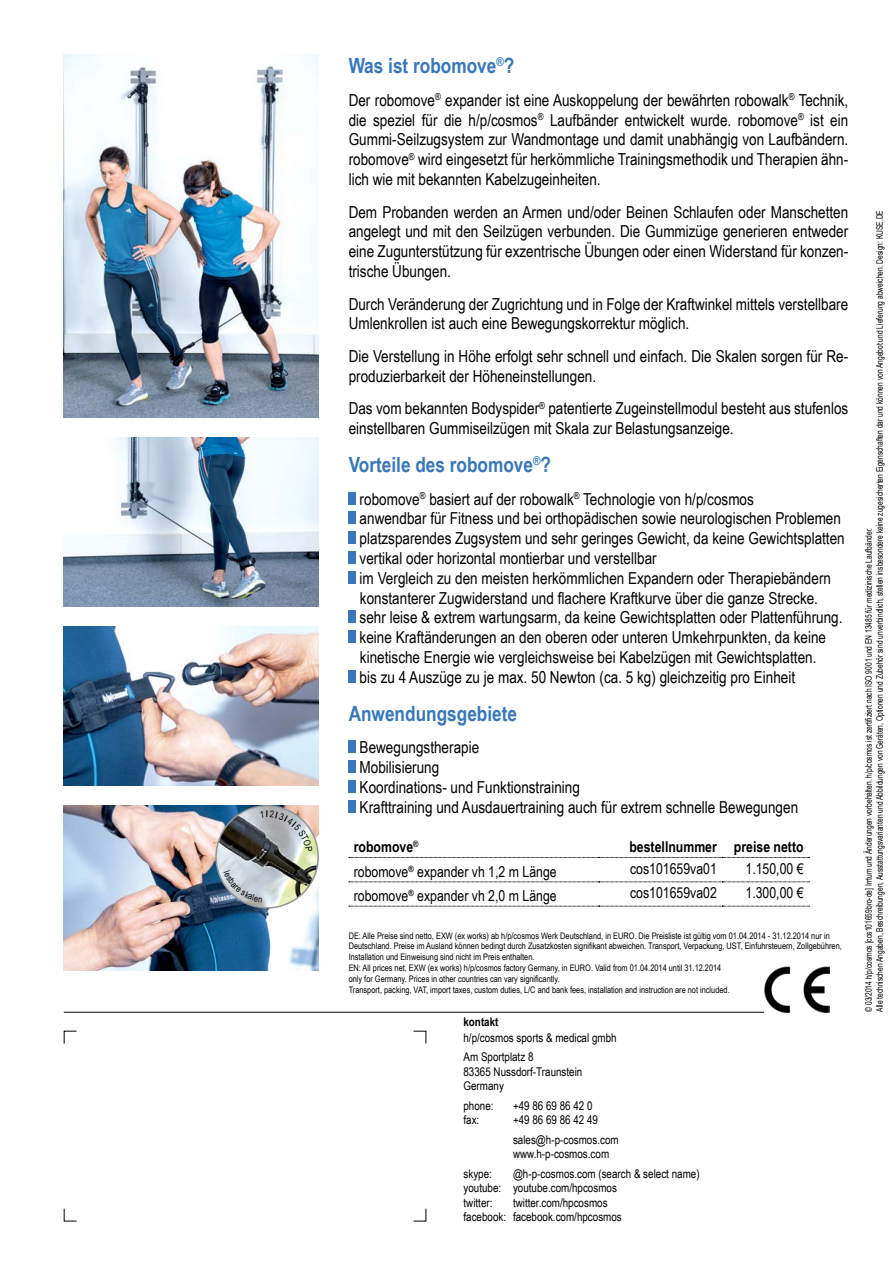
<style>
.page{position:relative;width:893px;height:1263px;background:#fff}
.page>*{position:absolute;margin:0;border:0;box-sizing:border-box;transform-origin:0 0}
.t1{font:700 21px "Arial Narrow";color:#3777bc}
.t2{font:16.5px/19.8px "Arial Narrow";color:#000}
.t3{font:15px "Arial Narrow";color:#000}
.t4{font:700 15px "Arial Narrow";color:#000}
.t5{font:12px/14.4px "Arial Narrow";color:#000}
.t6{font:700 12px "Arial Narrow";color:#000}
.t7{font:9px/10.8px "Arial Narrow";color:#000}
.t8{font:9px/10.8px "Arial Narrow";color:#000;scale:.9 1}
</style>
<div class="page">
<img style="left:64px;top:54px;width:255px;height:364px">
<div style="left:349px;top:492px;width:7px;height:13px;background:#3777bc"></div>
<div style="left:349px;top:511px;width:7px;height:13px;background:#3777bc"></div>
<div style="left:349px;top:531px;width:7px;height:13px;background:#3777bc"></div>
<div style="left:349px;top:551px;width:7px;height:13px;background:#3777bc"></div>
<div style="left:349px;top:571px;width:7px;height:13px;background:#3777bc"></div>
<div style="left:349px;top:610px;width:7px;height:13px;background:#3777bc"></div>
<div style="left:349px;top:630px;width:7px;height:13px;background:#3777bc"></div>
<div style="left:349px;top:670px;width:7px;height:13px;background:#3777bc"></div>
<div style="left:349px;top:740px;width:7px;height:13px;background:#3777bc"></div>
<div style="left:349px;top:760px;width:7px;height:13px;background:#3777bc"></div>
<div style="left:349px;top:780px;width:7px;height:13px;background:#3777bc"></div>
<div style="left:349px;top:800px;width:7px;height:13px;background:#3777bc"></div>
<svg style="left:63px;top:1030px;width:14px;height:14px"></svg>
<svg style="left:413px;top:1208px;width:14px;height:14px"></svg>
<svg style="left:63px;top:1208px;width:14px;height:14px"></svg>
<svg style="left:413px;top:1030px;width:14px;height:14px"></svg>
<hr style="left:64px;top:1012px;width:765px;height:1px;background:#000">
<img style="left:64px;top:805px;width:255px;height:166px">
<img style="left:64px;top:626px;width:255px;height:160px">
<img style="left:64px;top:437px;width:255px;height:170px">
<img style="left:216px;top:806px;width:102px;height:102px;border-radius:51px">
<div style="left:215px;top:805px;width:104px;height:104px;border:2px solid #939598;border-radius:50%"></div>
<svg style="left:349px;top:882px;width:461px;height:1px"></svg>
<svg style="left:349px;top:906px;width:461px;height:1px"></svg>
<svg style="left:349px;top:857px;width:461px;height:1px"></svg>
<img style="left:764px;top:966px;width:65px;height:46px">
<svg style="left:260px;top:811px;width:52px;height:40px"></svg>
<svg style="left:224px;top:870px;width:38px;height:32px"></svg>
<p class="t1" style="left:349px;top:50px;width:167px">Was ist robomove<sup>®</sup>?</p>
<p class="t2" style="left:349px;top:89px;width:501px;text-align:justify">Der robomove<sup>®</sup> expander ist eine Auskoppelung der bewährten robowalk<sup>®</sup> Technik, die speziel für die h/p/cosmos<sup>®</sup> Laufbänder entwickelt wurde. robomove<sup>®</sup> ist ein Gummi-Seilzugsystem zur Wandmontage und damit unabhängig von Laufbändern. robomove<sup>®</sup> wird eingesetzt für herkömmliche Trainingsmethodik und Therapien ähn&shy;lich wie mit bekannten Kabelzugeinheiten.</p>
<p class="t2" style="left:349px;top:201px;width:501px;text-align:justify">Dem Probanden werden an Armen und/oder Beinen Schlaufen oder Manschetten angelegt und mit den Seilzügen verbunden. Die Gummizüge generieren entweder eine Zugunterstützung für exzentrische Übungen oder einen Widerstand für konzen&shy;trische Übungen.</p>
<p class="t2" style="left:349px;top:293px;width:501px">Durch Veränderung der Zugrichtung und in Folge der Kraftwinkel mittels verstellbare<br>Umlenkrollen ist auch eine Bewegungskorrektur möglich.</p>
<p class="t2" style="left:349px;top:346px;width:501px">Die Verstellung in Höhe erfolgt sehr schnell und einfach. Die Skalen sorgen für Re&shy;produzierbarkeit der Höheneinstellungen.</p>
<p class="t2" style="left:349px;top:398px;width:501px">Das vom bekannten Bodyspider<sup>®</sup> patentierte Zugeinstellmodul besteht aus stufenlos einstellbaren Gummiseilzügen mit Skala zur Belastungsanzeige.</p>
<p class="t1" style="left:349px;top:449px;width:204px">Vorteile des robomove<sup>®</sup>?</p>
<p class="t2" style="left:360px;top:488px;width:487px">robomove<sup>®</sup> basiert auf der robowalk<sup>®</sup> Technologie von h/p/cosmos<br>anwendbar für Fitness und bei orthopädischen sowie neurologischen Problemen platzsparendes Zugsystem und sehr geringes Gewicht, da keine Gewichtsplatten vertikal oder horizontal montierbar und verstellbar<br>im Vergleich zu den meisten herkömmlichen Expandern oder Therapiebändern konstanterer Zugwiderstand und flachere Kraftkurve über die ganze Strecke. sehr leise &amp; extrem wartungsarm, da keine Gewichtsplatten oder Plattenführung. keine Kraftänderungen an den oberen oder unteren Umkehrpunkten, da keine kinetische Energie wie vergleichsweise bei Kabelzügen mit Gewichtsplatten.<br>bis zu 4 Auszüge zu je max. 50 Newton (ca. 5 kg) gleichzeitig pro Einheit</p>
<p class="t1" style="left:349px;top:697px;width:170px">Anwendungsgebiete</p>
<p class="t2" style="left:360px;top:737px;width:440px">Bewegungstherapie<br>Mobilisierung<br>Koordinations- und Funktionstraining<br>Krafttraining und Ausdauertraining auch für extrem schnelle Bewegungen</p>
<p class="t4" style="left:354px;top:836px;width:66px">robomove<sup>®</sup></p>
<p class="t4" style="left:629px;top:836px;width:176px">bestellnummer preise netto</p>
<p class="t3" style="left:354px;top:860px;width:204px">robomove<sup>®</sup> expander vh 1,2 m Länge</p>
<p class="t3" style="left:630px;top:857px;width:88px">cos101659va01</p>
<p class="t3" style="left:745px;top:857px;width:60px">1.150,00 €</p>
<p class="t3" style="left:354px;top:885px;width:204px">robomove<sup>®</sup> expander vh 2,0 m Länge</p>
<p class="t3" style="left:630px;top:881px;width:88px">cos101659va02</p>
<p class="t3" style="left:745px;top:881px;width:60px">1.300,00 €</p>
<p class="t7" style="left:349px;top:930px;width:495px">DE: Alle Preise sind netto, EXW (ex works) ab h/p/cosmos Werk Deutschland, in EURO. Die Preisliste ist gültig vom 01.04.2014 - 31.12.2014 nur in Deutschland. Preise im Ausland können bedingt durch Zusatzkosten signifikant abweichen. Transport, Verpackung, UST, Einfuhrsteuern, Zollgebühren, Installation und Einweisung sind nicht im Preis enthalten.<br>EN: All prices net, EXW (ex works) h/p/cosmos factory Germany, in EURO. Valid from 01.04.2014 until 31.12.2014<br>only for Germany. Prices in other countries can vary significantly.<br>Transport, packing, VAT, import taxes, custom duties, L/C and bank fees, installation and instruction are not included.</p>
<p class="t6" style="left:463px;top:1013px;width:36px">kontakt</p>
<p class="t5" style="left:463px;top:1027px;width:155px;line-height:19.6px">h/p/cosmos sports &amp; medical gmbh<br>Am Sportplatz 8</p>
<p class="t5" style="left:463px;top:1064px;width:120px">83365 Nussdorf-Traunstein<br>Germany</p>
<p class="t5" style="left:463px;top:1098px;width:32px">phone:</p>
<p class="t5" style="left:513px;top:1098px;width:81px">+49 86 69 86 42 0</p>
<p class="t5" style="left:463px;top:1112px;width:17px">fax:</p>
<p class="t5" style="left:513px;top:1110px;width:107px;line-height:19.6px">+49 86 69 86 42 49 sales@h-p-cosmos.com</p>
<p class="t5" style="left:513px;top:1146px;width:98px">www.h-p-cosmos.com</p>
<p class="t5" style="left:463px;top:1166px;width:30px">skype:</p>
<p class="t5" style="left:463px;top:1166px;width:238px;text-indent:49px">@h-p-cosmos.com (search &amp; select name) youtube: youtube.com/hpcosmos<br>twitter:</p>
<p class="t5" style="left:463px;top:1195px;width:160px;text-indent:50px">twitter.com/hpcosmos facebook: facebook.com/hpcosmos</p>
<p class="t8" style="left:863px;top:1012px;width:892px;rotate:-90deg">© 03/2014 h/p/cosmos [cos101659bro-de] Irrtum und Änderungen vorbehalten. h/p/cosmos ist zertifiziert nach ISO 9001 und EN 13485 für medizinische Laufbänder.<br>Alle technischen Angaben, Beschreibungen, Ausstattungsvarianten und Abbildungen von Geräten, Optionen und Zubehör sind unverbindlich, stellen insbesondere keine zugesicherten Eigenschaften dar und können von Angebot und Lieferung abweichen. Design: KUSE.DE</p>
</div>
